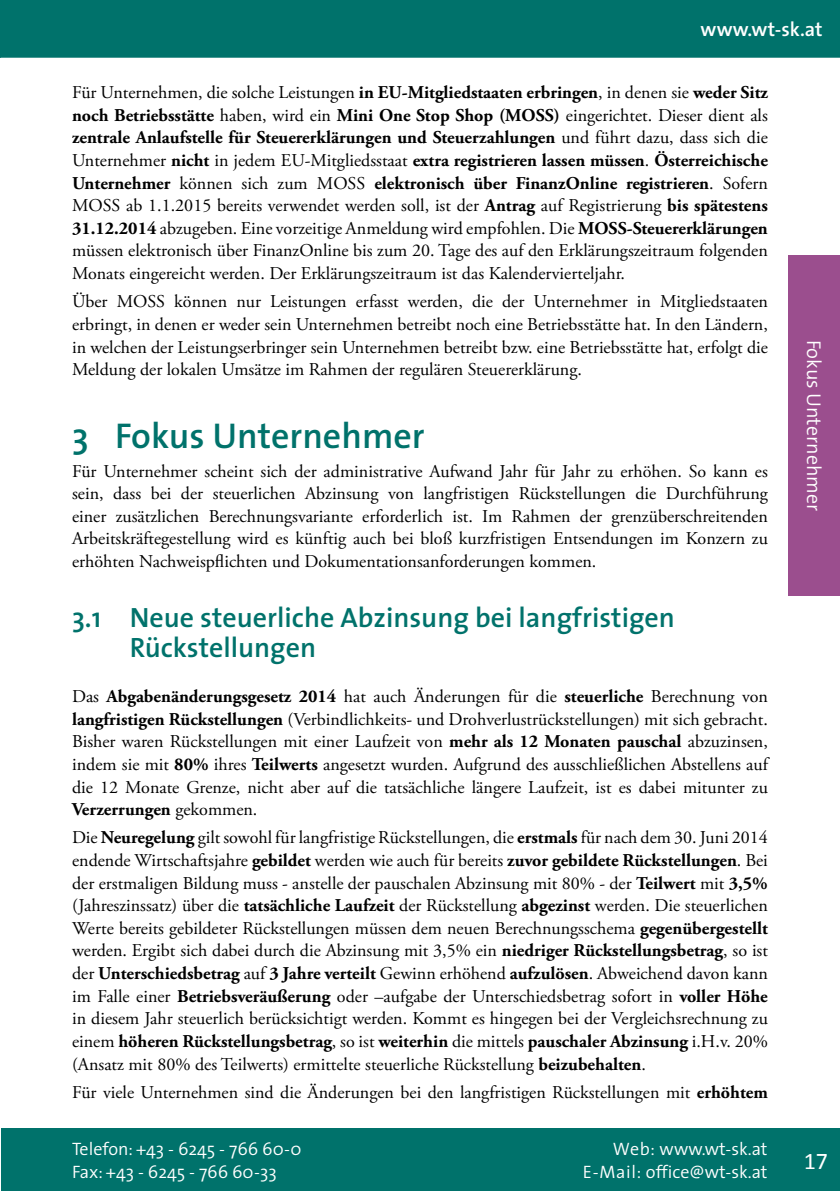
<style>
.page{position:relative;width:840px;height:1191px;background:#fff}
.page>*{position:absolute;margin:0;border:0;box-sizing:border-box;transform-origin:0 0}
.t1{font:600 36px "The Sans";color:#00726b}
.t2{font:600 28px/30px "The Sans";color:#00726b}
.t3{font:24px "Calibri";color:#fff}
.t4{font:300 20px "The Sans";color:#fff}
.t5{font:600 20px "The Sans";letter-spacing:.01em;color:#fff}
.t6{font:18px/22.6px "Adobe Garamond Pro";color:#000;text-align:justify}
.t7{font:300 18px/23px "The Sans";color:#fff;text-align:right}
.s1{font-weight:700}
</style>
<div class="page">
<div style="left:1px;top:1128px;width:838px;height:63px;background:#00726b"></div>
<div style="left:0;top:0;width:839px;height:57px;background:#00726b"></div>
<div style="left:788px;top:255px;width:51px;height:340px;background:#9b4e8e"></div>
<p class="t5" style="left:700px;top:12px;width:123px">www.wt-sk.at</p>
<p class="t6" style="left:72px;top:82px;width:697px">Für Unternehmen, die solche Leistungen <span class="s1">in EU-Mitgliedstaaten erbringen</span>, in denen sie <span class="s1">weder Sitz noch Betriebsstätte</span> haben, wird ein <span class="s1">Mini One Stop Shop (MOSS)</span> eingerichtet. Dieser dient als <span class="s1">zentrale Anlaufstelle für Steuererklärungen und Steuerzahlungen</span> und führt dazu, dass sich die Unternehmer <span class="s1">nicht</span> in jedem EU-Mitgliedsstaat <span class="s1">extra registrieren lassen müssen</span>. <span class="s1">Österreichische Unternehmer</span> können sich zum MOSS <span class="s1">elektronisch über FinanzOnline registrieren</span>. Sofern MOSS ab 1.1.2015 bereits verwendet werden soll, ist der <span class="s1">Antrag</span> auf Registrierung <span class="s1">bis spätestens 31.12.2014</span> abzugeben. Eine vorzeitige Anmeldung wird empfohlen. Die <span class="s1">MOSS-Steuererklärungen </span>müssen elektronisch über FinanzOnline bis zum 20. Tage des auf den Erklärungszeitraum folgenden Monats eingereicht werden. Der Erklärungszeitraum ist das Kalendervierteljahr.</p>
<p class="t6" style="left:72px;top:291px;width:697px">Über MOSS können nur Leistungen erfasst werden, die der Unternehmer in Mitgliedstaaten erbringt, in denen er weder sein Unternehmen betreibt noch eine Betriebsstätte hat. In den Ländern, in welchen der Leistungserbringer sein Unternehmen betreibt bzw. eine Betriebsstätte hat, erfolgt die Meldung der lokalen Umsätze im Rahmen der regulären Steuererklärung.</p>
<h1 class="t1" style="left:72px;top:406px;width:354px">3 Fokus Unternehmer</h1>
<p class="t6" style="left:72px;top:460px;width:697px">Für Unternehmer scheint sich der administrative Aufwand Jahr für Jahr zu erhöhen. So kann es sein, dass bei der steuerlichen Abzinsung von langfristigen Rückstellungen die Durchführung einer zusätzlichen Berechnungsvariante erforderlich ist. Im Rahmen der grenzüberschreitenden Arbeitskräftegestellung wird es künftig auch bei bloß kurzfristigen Entsendungen im Konzern zu erhöhten Nachweispflichten und Dokumentationsanforderungen kommen.</p>
<h2 class="t2" style="left:130px;top:601px;width:546px;text-indent:-58px">3.1 Neue steuerliche Abzinsung bei langfristigen<br>Rückstellungen</h2>
<p class="t6" style="left:72px;top:685px;width:697px">Das <span class="s1">Abgabenänderungsgesetz 2014</span> hat auch Änderungen für die <span class="s1">steuerliche</span> Berechnung von <span class="s1">langfristigen Rückstellungen</span> (Verbindlichkeits- und Drohverlustrückstellungen) mit sich gebracht.<br>Bisher waren Rückstellungen mit einer Laufzeit von <span class="s1">mehr als 12 Monaten pauschal</span> abzuzinsen, indem sie mit <span class="s1">80%</span> ihres <span class="s1">Teilwerts</span> angesetzt wurden. Aufgrund des ausschließlichen Abstellens auf die 12 Monate Grenze, nicht aber auf die tatsächliche längere Laufzeit, ist es dabei mitunter zu <span class="s1">Verzerrungen</span> gekommen.</p>
<p class="t6" style="left:72px;top:827px;width:697px">Die <span class="s1">Neuregelung</span> gilt sowohl für langfristige Rückstellungen, die <span class="s1">erstmals</span> für nach dem 30. Juni 2014 endende Wirtschaftsjahre <span class="s1">gebildet</span> werden wie auch für bereits <span class="s1">zuvor gebildete Rückstellungen</span>. Bei der erstmaligen Bildung muss - anstelle der pauschalen Abzinsung mit 80% - der <span class="s1">Teilwert</span> mit <span class="s1">3,5% </span>(Jahreszinssatz) über die <span class="s1">tatsächliche Laufzeit</span> der Rückstellung <span class="s1">abgezinst</span> werden. Die steuerlichen Werte bereits gebildeter Rückstellungen müssen dem neuen Berechnungsschema <span class="s1">gegenübergestellt </span>werden. Ergibt sich dabei durch die Abzinsung mit 3,5% ein <span class="s1">niedriger Rückstellungsbetrag</span>, so ist der <span class="s1">Unterschiedsbetrag</span> auf <span class="s1">3 Jahre verteilt</span> Gewinn erhöhend <span class="s1">aufzulösen</span>. Abweichend davon kann im Falle einer <span class="s1">Betriebsveräußerung</span> oder –aufgabe der Unterschiedsbetrag sofort in <span class="s1">voller Höhe </span>in diesem Jahr steuerlich berücksichtigt werden. Kommt es hingegen bei der Vergleichsrechnung zu einem <span class="s1">höheren Rückstellungsbetrag</span>, so ist <span class="s1">weiterhin</span> die mittels <span class="s1">pauschaler Abzinsung</span> i.H.v. 20% (Ansatz mit 80% des Teilwerts) ermittelte steuerliche Rückstellung <span class="s1">beizubehalten</span>.</p>
<p class="t6" style="left:72px;top:1081px;width:697px">Für viele Unternehmen sind die Änderungen bei den langfristigen Rückstellungen mit <span class="s1">erhöhtem</span></p>
<p class="t7" style="left:72px;top:1136px;width:231px;text-align:left">Telefon: +43 - 6245 - 766 60-0<br>Fax: +43 - 6245 - 766 60-33</p>
<p class="t7" style="left:582px;top:1136px;width:186px">Web: www.wt-sk.at<br>E-Mail: office@wt-sk.at</p>
<p class="t4" style="left:830px;top:340px;width:173px;rotate:90deg">Fokus Unternehmer</p>
<h3 class="t3" style="left:803px;top:1144px;width:26px">17</h3>
</div>
